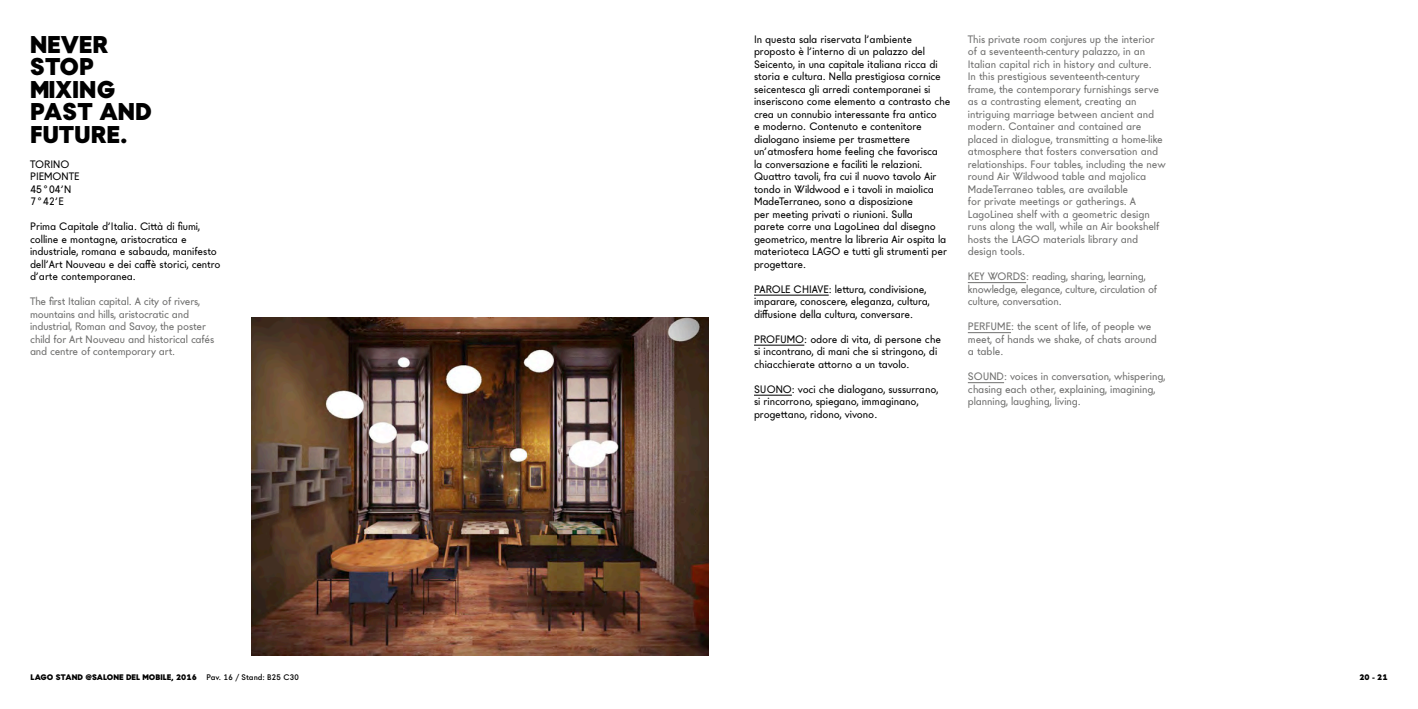
<style>
.page{position:relative;width:1418px;height:709px;background:#fff}
.page>*{position:absolute;margin:0;border:0;box-sizing:border-box;transform-origin:0 0}
.t1{font:800 22.5px/22.5px "LAGOSANS";color:#000}
.t2{font:10px/12.5px "LAGOSANS";color:#000}
.t3{font:10px/12.5px "LAGOSANS";color:#6f6f6e}
.t4{font:800 7.5px "LAGOSANS";color:#000}
.s1{font-weight:500}
</style>
<div class="page">
<img style="left:251px;top:318px;width:458px;height:337px">
<hr style="left:754px;top:295px;width:74px;height:1px;background:#000">
<hr style="left:754px;top:345px;width:50px;height:1px;background:#000">
<hr style="left:754px;top:395px;width:38px;height:1px;background:#000">
<hr style="left:967px;top:282px;width:59px;height:1px;background:#6f6f6e">
<hr style="left:967px;top:332px;width:44px;height:1px;background:#6f6f6e">
<hr style="left:967px;top:382px;width:37px;height:1px;background:#6f6f6e">
<h1 class="t1" style="left:30px;top:33px;width:124px">NEVER<br>STOP<br>MIXING<br>PAST AND<br>FUTURE.</h1>
<p class="t2" style="left:30px;top:158px;width:51px">TORINO<br>PIEMONTE<br>45°04’N<br>7°42’E</p>
<p class="t2" style="left:30px;top:220px;width:192px">Prima Capitale d’Italia. Città di fiumi, colline e montagne, aristocratica e industriale, romana e sabauda, manifesto dell’Art Nouveau e dei caffè storici, centro d’arte contemporanea.</p>
<p class="t3" style="left:30px;top:295px;width:186px">The first Italian capital. A city of rivers, mountains and hills, aristocratic and industrial, Roman and Savoy, the poster child for Art Nouveau and historical cafés and centre of contemporary art.</p>
<p class="t2" style="left:754px;top:33px;width:198px">In questa sala riservata l’ambiente proposto è l’interno di un palazzo del Seicento, in una capitale italiana ricca di storia e cultura. Nella prestigiosa cornice seicentesca gli arredi contemporanei si inseriscono come elemento a contrasto che crea un connubio interessante fra antico<br>e moderno. Contenuto e contenitore dialogano insieme per trasmettere un’atmosfera home feeling che favorisca<br>la conversazione e faciliti le relazioni.<br>Quattro tavoli, fra cui il nuovo tavolo Air tondo in Wildwood e i tavoli in maiolica MadeTerraneo, sono a disposizione<br>per meeting privati o riunioni. Sulla<br>parete corre una LagoLinea dal disegno geometrico, mentre la libreria Air ospita la materioteca LAGO e tutti gli strumenti per progettare.</p>
<p class="t2" style="left:754px;top:283px;width:177px">PAROLE CHIAVE: lettura, condivisione, imparare, conoscere, eleganza, cultura, diffusione della cultura, conversare.</p>
<p class="t2" style="left:754px;top:333px;width:188px">PROFUMO: odore di vita, di persone che si incontrano, di mani che si stringono, di chiacchierate attorno a un tavolo.</p>
<p class="t2" style="left:754px;top:383px;width:186px">SUONO: voci che dialogano, sussurrano, si rincorrono, spiegano, immaginano, progettano, ridono, vivono.</p>
<p class="t3" style="left:967px;top:33px;width:199px">This private room conjures up the interior of a seventeenth-century palazzo, in an Italian capital rich in history and culture.<br>In this prestigious seventeenth-century frame, the contemporary furnishings serve as a contrasting element, creating an intriguing marriage between ancient and modern. Container and contained are placed in dialogue, transmitting a home-like atmosphere that fosters conversation and relationships. Four tables, including the new round Air Wildwood table and majolica MadeTerraneo tables, are available<br>for private meetings or gatherings. A LagoLinea shelf with a geometric design runs along the wall, while an Air bookshelf hosts the LAGO materials library and design tools.</p>
<p class="t3" style="left:967px;top:270px;width:191px">KEY WORDS: reading, sharing, learning, knowledge, elegance, culture, circulation of culture, conversation.</p>
<p class="t3" style="left:967px;top:320px;width:190px">PERFUME: the scent of life, of people we meet, of hands we shake, of chats around a table.</p>
<p class="t3" style="left:967px;top:370px;width:199px">SOUND: voices in conversation, whispering, chasing each other, explaining, imagining, planning, laughing, living.</p>
<p class="t4" style="left:30px;top:672px;width:270px">LAGO STAND @SALONE DEL MOBILE, 2016 <span class="s1">Pav. 16 / Stand: B25 C30</span></p>
<p class="t4" style="left:1358px;top:672px;width:30px">20 - 21</p>
</div>
